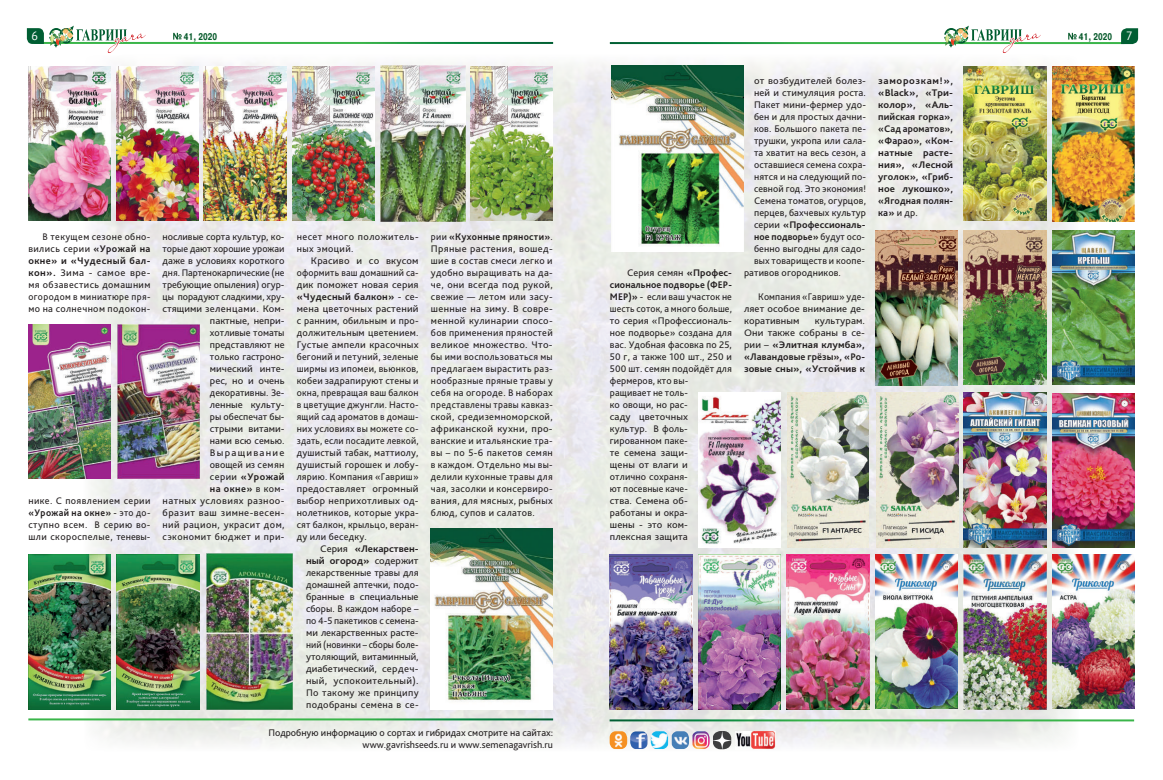
<style>
.page{position:relative;width:1163px;height:780px;background:#fff}
.page>*{position:absolute;margin:0;border:0;box-sizing:border-box;transform-origin:0 0}
.t1{font:12px "PT Sans";color:#fff}
.t2{font:10px/12px "Bliss Pro";letter-spacing:.01em;color:#231f20;text-align:justify}
.t3{font:10px/12px "Bliss Pro";letter-spacing:.01em;color:#231f20;text-align:justify;scale:1.05 1}
.t4{font:10px/12px "Bliss Pro";letter-spacing:.01em;color:#231f20;text-align:justify;scale:.96 1}
.t5{font:700 10px/12px "Bliss Pro";letter-spacing:.01em;color:#231f20;text-align:justify;scale:1.05 1}
.t6{font:700 10px "Bliss Pro";letter-spacing:.01em;color:#231f20}
.t7{font:10px/12px "Bliss Pro";letter-spacing:.04em;color:#231f20}
.t8{font:700 9.7px "Pragmatica Cond C";color:#085b2c;scale:.91 1}
.s1{font-family:"PT Sans";font-weight:400;font-size:12px;color:#fff}
.s2{font-weight:700}
.s3{font-weight:400}
</style>
<div class="page">
<img style="left:83px;top:62px;width:996px;height:688px">
<hr style="left:28px;top:718px;width:525px;height:2px;background:#fff">
<hr style="left:609px;top:719px;width:524px;height:2px;background:#fff">
<svg style="left:1120px;top:28px;width:17px;height:16px"></svg>
<svg style="left:27px;top:26px;width:120px;height:27px"></svg>
<svg style="left:173px;top:33px;width:9px;height:7px"></svg>
<svg style="left:944px;top:26px;width:97px;height:27px"></svg>
<svg style="left:1068px;top:33px;width:8px;height:7px"></svg>
<img style="left:609px;top:731px;width:18px;height:18px">
<img style="left:630px;top:731px;width:17px;height:18px">
<img style="left:650px;top:731px;width:18px;height:18px">
<img style="left:671px;top:731px;width:18px;height:18px">
<img style="left:692px;top:731px;width:17px;height:18px">
<img style="left:713px;top:731px;width:18px;height:18px">
<img style="left:735px;top:731px;width:40px;height:18px">
<img style="left:204px;top:66px;width:82px;height:155px">
<img style="left:380px;top:65px;width:85px;height:156px">
<img style="left:470px;top:66px;width:82px;height:154px">
<img style="left:963px;top:230px;width:82px;height:154px">
<img style="left:963px;top:554px;width:82px;height:155px">
<img style="left:698px;top:554px;width:82px;height:155px">
<img style="left:875px;top:554px;width:82px;height:155px">
<img style="left:609px;top:554px;width:83px;height:155px">
<img style="left:786px;top:554px;width:82px;height:155px">
<img style="left:698px;top:392px;width:82px;height:155px">
<img style="left:1052px;top:554px;width:82px;height:155px">
<img style="left:116px;top:66px;width:82px;height:155px">
<img style="left:292px;top:66px;width:82px;height:154px">
<img style="left:963px;top:392px;width:82px;height:155px">
<img style="left:28px;top:66px;width:83px;height:155px">
<img style="left:875px;top:230px;width:82px;height:155px">
<img style="left:611px;top:65px;width:132px;height:186px">
<img style="left:431px;top:529px;width:121px;height:180px">
<img style="left:787px;top:392px;width:81px;height:155px">
<img style="left:876px;top:392px;width:82px;height:155px">
<img style="left:1052px;top:230px;width:82px;height:154px">
<img style="left:1052px;top:394px;width:82px;height:153px">
<img style="left:118px;top:324px;width:82px;height:154px">
<img style="left:28px;top:324px;width:83px;height:155px">
<img style="left:28px;top:554px;width:83px;height:155px">
<img style="left:206px;top:553px;width:86px;height:156px">
<img style="left:117px;top:554px;width:82px;height:155px">
<img style="left:1052px;top:66px;width:82px;height:155px">
<img style="left:963px;top:66px;width:82px;height:155px">
<p class="t1" style="left:32px;top:28px;width:8px">6</p>
<p class="t8" style="left:184px;top:31px;width:38px">41, 2020</p>
<p class="t8" style="left:1078px;top:31px;width:61px">41, 2020 <span class="s1">7</span></p>
<p class="t2" style="left:28px;top:230px;width:124px;text-indent:14px">В текущем сезоне обно&shy;вились серии <span class="s2">«Урожай на окне» и «Чудесный бал&shy;кон».</span> Зима - самое вре&shy;мя обзавестись домашним огородом в миниатюре пря&shy;мо на солнечном подокон-</p>
<p class="t2" style="left:28px;top:494px;width:124px">нике. С появлением серии <span class="s2">«Урожай на окне»</span> - это до&shy;ступно всем. В серию во&shy;шли скороспелые, теневы-</p>
<p class="t2" style="left:162px;top:230px;width:123px;text-align:right">носливые сорта культур, ко&shy;торые дают хорошие урожаи даже в условиях короткого дня. Партенокарпические (не требующие опыления) огур&shy;цы порадуют сладкими, хру&shy;стящими зеленцами. Ком&shy;пактные, непри-<br>хотливые томаты представляют не<br>только гастроно-<br>мический инте-<br>рес, но и очень декоративны. Зе-<br>ленные культу-<br>ры обеспечат бы-<br>стрыми витами-<br>нами всю семью.<br>Выращивание<br>овощей из семян<br>серии <span class="s2">«Урожай<br>на окне»</span> в ком-<br>натных условиях разноо&shy;бразит ваш зимне-весен&shy;ний рацион, украсит дом, сэкономит бюджет и при-</p>
<p class="t7" style="left:297px;top:230px;width:123px">несет много положитель&shy;ных эмоций.</p>
<p class="t3" style="left:297px;top:254px;width:118px;text-indent:14px">Красиво и со вкусом оформить ваш домашний са&shy;дик поможет новая серия <span class="s2">«Чудесный балкон»</span> - се&shy;мена цветочных растений с ранним, обильным и про&shy;должительным цветением.<br>Густые ампели красочных бегоний и петуний, зеленые ширмы из ипомеи, вьюнков, кобеи задрапируют стены и окна, превращая ваш балкон в цветущие джунгли. Насто&shy;ящий сад ароматов в домаш&shy;них условиях вы можете со&shy;здать, если посадите левкой, душистый табак, маттиолу, душистый горошек и лобу&shy;лярию. Компания «Гавриш» предоставляет огромный выбор неприхотливых од&shy;нолетников, которые укра&shy;сят балкон, крыльцо, веран&shy;ду или беседку.</p>
<p class="t3" style="left:306px;top:542px;width:109px;text-indent:14px">Серия <span class="s2">«Лекарствен&shy;ный огород»</span> содержит лекарственные травы для домашней аптечки, подо&shy;бранные в специальные сборы. В каждом наборе – по 4-5 пакетиков с семена&shy;ми лекарственных расте&shy;ний (новинки – сборы боле&shy;утоляющий, витаминный, диабетический, сердеч&shy;ный, успокоительный).<br>По такому же принципу подобраны семена в се-</p>
<p class="t4" style="left:431px;top:230px;width:128px">рии <span class="s2">«Кухонные пряности»</span>.<br>Пряные растения, вошед&shy;шие в состав смеси легко и удобно выращивать на да&shy;че, они всегда под рукой, свежие — летом или засу&shy;шенные на зиму. В совре&shy;менной кулинарии спосо&shy;бов применения пряностей великое множество. Что&shy;бы ими воспользоваться мы предлагаем вырастить раз&shy;нообразные пряные травы у себя на огороде. В наборах представлены травы кавказ&shy;ской, средиземноморской, африканской кухни, про&shy;ванские и итальянские тра&shy;вы – по 5-6 пакетов семян в каждом. Отдельно мы вы&shy;делили кухонные травы для чая, засолки и консервиро&shy;вания, для мясных, рыбных блюд, супов и салатов.</p>
<p class="t2" style="left:268px;top:726px;width:286px;text-align:right">Подробную информацию о сортах и гибридах смотрите на сайтах: www.gavrishseeds.ru и www.semenagavrish.ru</p>
<p class="t2" style="left:609px;top:266px;width:124px;text-align:left;text-indent:17px">Серия семян <span class="s2">«Профес&shy;сиональное подворье (ФЕР-<br>МЕР)»</span> - если ваш участок не шесть соток, а много больше, то серия «Профессиональ&shy;ное подворье» создана для вас. Удобная фасовка по 25,<br>50 г, а также 100 шт., 250 и<br>500 шт. семян подойдёт для фермеров, кто вы&shy;ращивает не толь-<br>ко овощи, но рас-<br>саду цветочных<br>культур. В фоль&shy;гированном паке-<br>те семена защи-<br>щены от влаги и<br>отлично сохраня-<br>ют посевные каче-<br>ства. Семена об&shy;работаны и окра-<br>шены - это ком&shy;плексная защита</p>
<p class="t3" style="left:754px;top:74px;width:108px">от возбудителей болез-</p>
<p class="t2" style="left:754px;top:86px;width:113px">ней и стимуляция роста.</p>
<p class="t2" style="left:754px;top:98px;width:113px">Пакет мини-фермер удо-</p>
<p class="t2" style="left:754px;top:110px;width:113px">бен и для простых дачни-</p>
<p class="t2" style="left:754px;top:122px;width:113px">ков. Большого пакета пе-</p>
<p class="t2" style="left:754px;top:134px;width:113px">трушки, укропа или сала-</p>
<p class="t2" style="left:754px;top:146px;width:113px">та хватит на весь сезон, а</p>
<p class="t2" style="left:754px;top:158px;width:113px">оставшиеся семена сохра-</p>
<p class="t2" style="left:754px;top:170px;width:113px">нятся и на следующий по-</p>
<p class="t2" style="left:754px;top:182px;width:113px">севной год. Это экономия!</p>
<p class="t2" style="left:754px;top:194px;width:113px">Семена томатов, огурцов,</p>
<p class="t2" style="left:754px;top:206px;width:113px">перцев, бахчевых культур</p>
<p class="t6" style="left:754px;top:218px;width:113px"><span class="s3">серии</span> «Профессиональ-</p>
<p class="t6" style="left:754px;top:230px;width:112px">ное подворье» <span class="s3">будут осо-</span></p>
<p class="t2" style="left:754px;top:242px;width:112px">бенно выгодны для садо-</p>
<p class="t2" style="left:754px;top:254px;width:112px">вых товариществ и коопе-</p>
<p class="t2" style="left:744px;top:266px;width:98px">ративов огородников.</p>
<p class="t2" style="left:744px;top:290px;width:122px;text-indent:14px">Компания «Гавриш» уде&shy;ляет особое внимание де&shy;коративным</p>
<p class="t5" style="left:744px;top:314px;width:117px;text-indent:71px"><span class="s3">культурам.<br>Они также собраны в се&shy;рии –</span> «Элитная клумба», «Лавандовые грёзы», «Ро&shy;зовые сны», «Устойчив к</p>
<p class="t5" style="left:878px;top:74px;width:73px">заморозкам!», «Black», «Три&shy;колор», «Аль&shy;пийская горка», «Сад ароматов», «Фарао», «Ком&shy;натные расте&shy;ния», «Лесной уголок», «Гриб&shy;ное лукошко», «Ягодная полян&shy;ка» <span class="s3">и др.</span></p>
</div>
